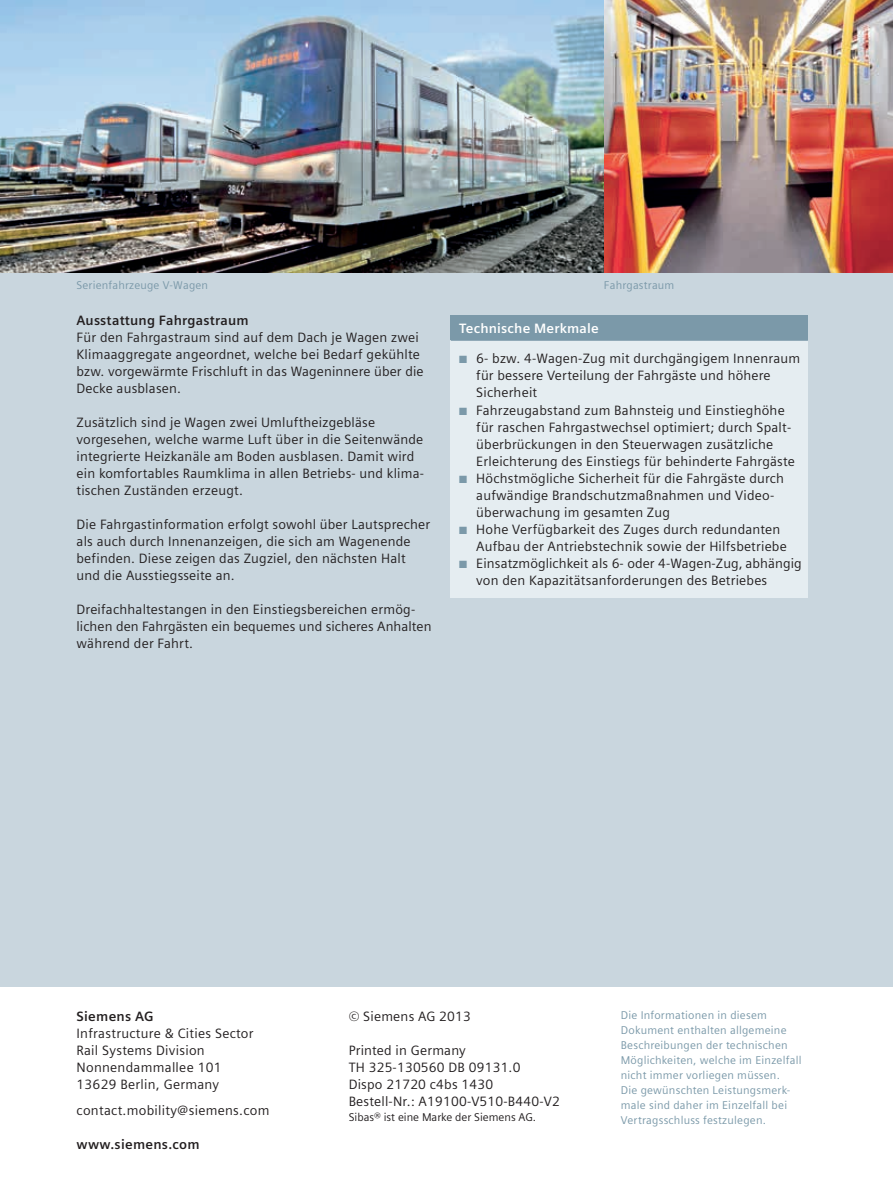
<style>
.page{position:relative;width:893px;height:1191px;background:#fff}
.page>*{position:absolute;margin:0;border:0;box-sizing:border-box;transform-origin:0 0}
.t1{font:13.5px/17px "Siemens Sans";letter-spacing:.015em;color:#231f20}
.t2{font:700 13.5px "Siemens Sans";letter-spacing:.015em;color:#231f20}
.t3{font:700 13.5px "Siemens Sans";letter-spacing:.015em;color:#fff}
.t4{font:11.25px/14.9px "Siemens Sans";letter-spacing:.02em;color:#7b99a9}
.t5{font:11.25px "Siemens Sans";color:#231f20}
.s1{color:#7b99a9}
</style>
<div class="page">
<div style="left:0;top:0;width:893px;height:986px;background:#c9d6de"></div>
<img style="left:604px;top:0;width:289px;height:272px">
<img style="left:0;top:0;width:604px;height:272px">
<div style="left:451px;top:315px;width:357px;height:25px;background:#7b99a9"></div>
<div style="left:451px;top:340px;width:357px;height:257px;background:#e5edf1"></div>
<hr style="left:451px;top:340px;width:357px;height:1px;background:#7b99a9">
<p class="t4" style="left:77px;top:278px;width:133px">Serienfahrzeuge V-Wagen</p>
<p class="t4" style="left:604px;top:278px;width:72px">Fahrgastraum</p>
<p class="t2" style="left:77px;top:313px;width:174px">Ausstattung Fahrgastraum</p>
<p class="t1" style="left:77px;top:329px;width:349px">Für den Fahrgastraum sind auf dem Dach je Wagen zwei Klimaaggregate angeordnet, welche bei Bedarf gekühlte bzw. vorgewärmte Frischluft in das Wageninnere über die Decke ausblasen.</p>
<p class="t1" style="left:77px;top:414px;width:348px">Zusätzlich sind je Wagen zwei Umluftheizgebläse vorgesehen, welche warme Luft über in die Seitenwände integrierte Heizkanäle am Boden ausblasen. Damit wird ein komfortables Raumklima in allen Betriebs- und klima&shy;tischen Zuständen erzeugt.</p>
<p class="t1" style="left:77px;top:516px;width:355px">Die Fahrgastinformation erfolgt sowohl über Lautsprecher als auch durch Innenanzeigen, die sich am Wagenende befinden. Diese zeigen das Zugziel, den nächsten Halt und die Ausstiegsseite an.</p>
<p class="t1" style="left:77px;top:601px;width:356px">Dreifachhaltestangen in den Einstiegsbereichen ermög&shy;lichen den Fahrgästen ein bequemes und sicheres Anhalten während der Fahrt.</p>
<p class="t3" style="left:459px;top:320px;width:141px">Technische Merkmale</p>
<p class="t1" style="left:476px;top:350px;width:325px;text-indent:-17px"><span class="s1">■</span> 6- bzw. 4-Wagen-Zug mit durchgängigem Innenraum für bessere Verteilung der Fahrgäste und höhere<br>Sicherheit</p>
<p class="t1" style="left:476px;top:401px;width:320px;text-indent:-17px"><span class="s1">■</span> Fahrzeugabstand zum Bahnsteig und Einstieghöhe für raschen Fahrgastwechsel optimiert; durch Spalt&shy;überbrückungen in den Steuerwagen zusätzliche Erleichterung des Einstiegs für behinderte Fahrgäste</p>
<p class="t1" style="left:476px;top:469px;width:309px;text-indent:-17px"><span class="s1">■</span> Höchstmögliche Sicherheit für die Fahrgäste durch aufwändige Brandschutzmaßnahmen und Video&shy;überwachung im gesamten Zug</p>
<p class="t1" style="left:476px;top:520px;width:312px;text-indent:-17px"><span class="s1">■</span> Hohe Verfügbarkeit des Zuges durch redundanten<br>Aufbau der Antriebstechnik sowie der Hilfsbetriebe</p>
<p class="t1" style="left:476px;top:554px;width:327px;text-indent:-17px"><span class="s1">■</span> Einsatzmöglichkeit als 6- oder 4-Wagen-Zug, abhängig von den Kapazitätsanforderungen des Betriebes</p>
<p class="t2" style="left:77px;top:1008px;width:79px">Siemens AG</p>
<p class="t1" style="left:77px;top:1025px;width:179px">Infrastructure &amp; Cities Sector<br>Rail Systems Division<br>Nonnendammallee 101<br>13629 Berlin, Germany</p>
<p class="t1" style="left:77px;top:1101px;width:194px">contact.mobility@siemens.com</p>
<p class="t2" style="left:77px;top:1136px;width:125px">www.siemens.com</p>
<p class="t1" style="left:349px;top:1008px;width:124px">© Siemens AG 2013</p>
<p class="t1" style="left:349px;top:1042px;width:213px">Printed in Germany<br>TH 325-130560 DB 09131.0<br>Dispo 21720 c4bs 1430<br>Bestell-Nr.: A19100-V510-B440-V2</p>
<p class="t5" style="left:349px;top:1110px;width:189px">Sibas® ist eine Marke der Siemens AG.</p>
<p class="t4" style="left:621px;top:1008px;width:182px">Die Informationen in diesem<br>Dokument enthalten allgemeine<br>Beschreibungen der technischen<br>Möglichkeiten, welche im Einzelfall nicht immer vorliegen müssen.<br>Die gewünschten Leistungsmerk&shy;male sind daher im Einzelfall bei<br>Vertragsschluss festzulegen.</p>
</div>
